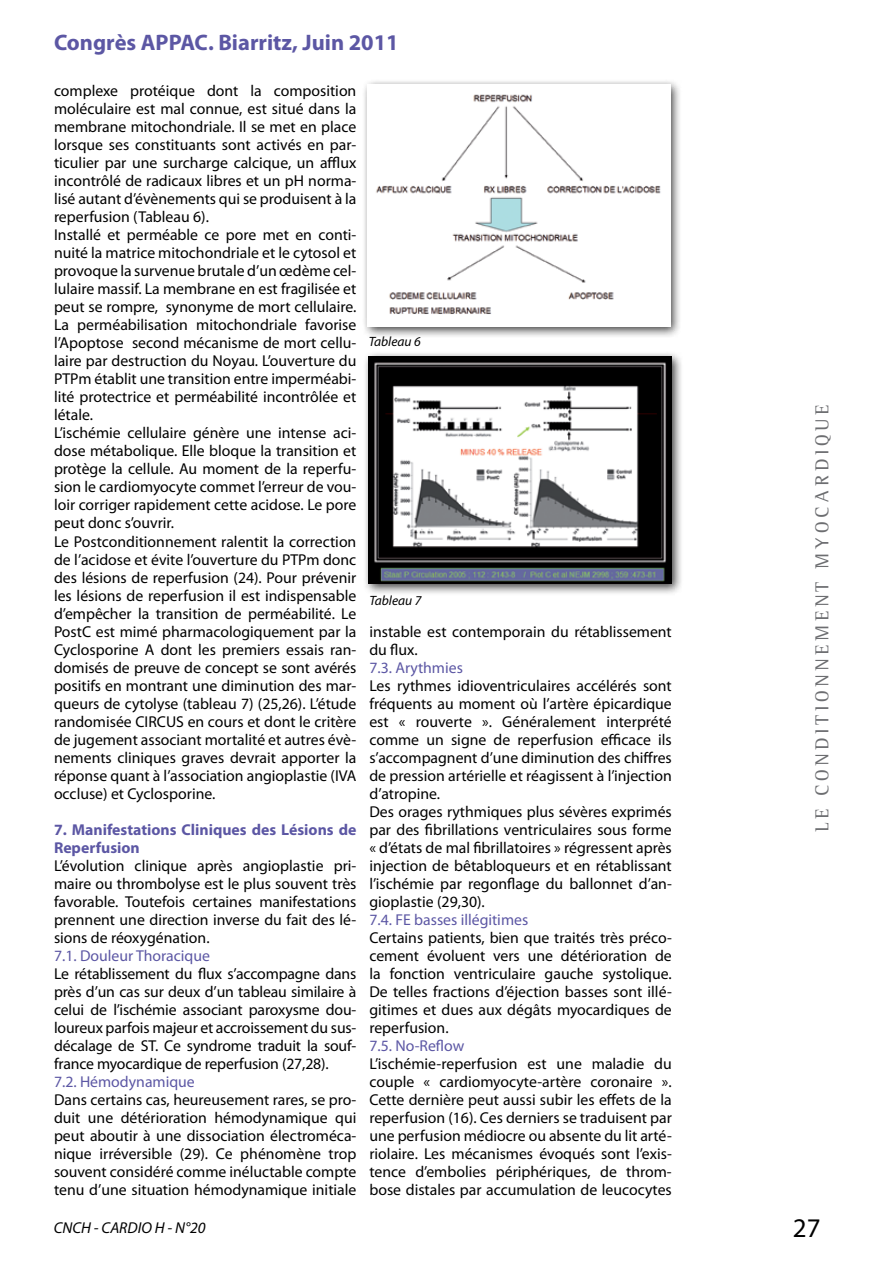
<style>
.page{position:relative;width:893px;height:1263px;background:#fff}
.page>*{position:absolute;margin:0;border:0;box-sizing:border-box;transform-origin:0 0}
.t1{font:27px "Myriad Pro";color:#000}
.t2{font:700 22.5px "Myriad Pro";color:#5c57a4}
.t3{font:19.5px "Leftist Mono Serif";letter-spacing:.18em;color:#6d6e71}
.t4{font:15.75px/18px "Myriad Pro";color:#000;text-align:justify}
.t5{font:15.75px "Myriad Pro";color:#5c57a4}
.t6{font:700 15.75px/18px "Myriad Pro";color:#5c57a4}
.t7{font:italic 15.75px "Myriad Pro";color:#000}
.t8{font:italic 13.5px "Myriad Pro";color:#000}
</style>
<div class="page">
<div style="left:362px;top:79px;width:321px;height:259px;background:#000;opacity:.75"></div>
<img style="left:368px;top:85px;width:302px;height:241px">
<div style="left:363px;top:351px;width:321px;height:245px;background:#000;opacity:.75"></div>
<img style="left:369px;top:357px;width:303px;height:227px">
<h2 class="t2" style="left:54px;top:28px;width:346px">Congrès APPAC. Biarritz, Juin 2011</h2>
<p class="t4" style="left:54px;top:82px;width:304px;text-align:left">complexe protéique dont la composition moléculaire est mal connue, est situé dans la membrane mitochondriale. Il se met en place lorsque ses constituants sont activés en par&shy;ticulier par une surcharge calcique, un afflux incontrôlé de radicaux libres et un pH norma&shy;lisé autant d’évènements qui se produisent à la reperfusion (Tableau 6).<br>Installé et perméable ce pore met en conti&shy;nuité la matrice mitochondriale et le cytosol et provoque la survenue brutale d’un œdème cel&shy;lulaire massif. La membrane en est fragilisée et peut se rompre, synonyme de mort cellulaire.<br>La perméabilisation mitochondriale favorise l’Apoptose second mécanisme de mort cellu&shy;laire par destruction du Noyau. L’ouverture du PTPm établit une transition entre imperméabi&shy;lité protectrice et perméabilité incontrôlée et létale.<br>L’ischémie cellulaire génère une intense aci&shy;dose métabolique. Elle bloque la transition et protège la cellule. Au moment de la reperfu&shy;sion le cardiomyocyte commet l’erreur de vou&shy;loir corriger rapidement cette acidose. Le pore peut donc s’ouvrir.<br>Le Postconditionnement ralentit la correction de l’acidose et évite l’ouverture du PTPm donc des lésions de reperfusion (24). Pour prévenir les lésions de reperfusion il est indispensable d’empêcher la transition de perméabilité. Le PostC est mimé pharmacologiquement par la Cyclosporine A dont les premiers essais ran&shy;domisés de preuve de concept se sont avérés positifs en montrant une diminution des mar&shy;queurs de cytolyse (tableau 7) (25,26). L’étude randomisée CIRCUS en cours et dont le critère de jugement associant mortalité et autres évè&shy;nements cliniques graves devrait apporter la réponse quant à l’association angioplastie (IVA occluse) et Cyclosporine.</p>
<p class="t6" style="left:54px;top:820px;width:304px">7. Manifestations Cliniques des Lésions de<br>Reperfusion</p>
<p class="t4" style="left:54px;top:856px;width:304px">L’évolution clinique après angioplastie pri&shy;maire ou thrombolyse est le plus souvent très favorable. Toutefois certaines manifestations prennent une direction inverse du fait des lé&shy;sions de réoxygénation.</p>
<p class="t5" style="left:54px;top:945px;width:157px">7.1. Douleur Thoracique</p>
<p class="t4" style="left:54px;top:964px;width:304px">Le rétablissement du flux s’accompagne dans près d’un cas sur deux d’un tableau similaire à celui de l’ischémie associant paroxysme dou&shy;loureux parfois majeur et accroissement du sus&shy;décalage de ST. Ce syndrome traduit la souf&shy;france myocardique de reperfusion (27,28).</p>
<p class="t5" style="left:54px;top:1072px;width:142px">7.2. Hémodynamique</p>
<p class="t4" style="left:54px;top:1090px;width:304px">Dans certains cas, heureusement rares, se pro&shy;duit une détérioration hémodynamique qui peut aboutir à une dissociation électroméca&shy;nique irréversible (29). Ce phénomène trop souvent considéré comme inéluctable compte tenu d’une situation hémodynamique initiale</p>
<p class="t8" style="left:369px;top:333px;width:53px">Tableau 6</p>
<p class="t8" style="left:369px;top:592px;width:53px">Tableau 7</p>
<p class="t4" style="left:369px;top:622px;width:304px">instable est contemporain du rétablissement du flux.</p>
<p class="t5" style="left:369px;top:658px;width:95px">7.3. Arythmies</p>
<p class="t4" style="left:369px;top:676px;width:304px;text-align:left">Les rythmes idioventriculaires accélérés sont fréquents au moment où l’artère épicardique est « rouverte ». Généralement interprété comme un signe de reperfusion efficace ils s’accompagnent d’une diminution des chiffres de pression artérielle et réagissent à l’injection d’atropine.<br>Des orages rythmiques plus sévères exprimés par des fibrillations ventriculaires sous forme « d’états de mal fibrillatoires » régressent après injection de bêtabloqueurs et en rétablissant l’ischémie par regonflage du ballonnet d’an&shy;gioplastie (29,30).</p>
<p class="t5" style="left:369px;top:910px;width:160px">7.4. FE basses illégitimes</p>
<p class="t4" style="left:369px;top:928px;width:304px">Certains patients, bien que traités très préco&shy;cement évoluent vers une détérioration de la fonction ventriculaire gauche systolique.<br>De telles fractions d’éjection basses sont illé&shy;gitimes et dues aux dégâts myocardiques de reperfusion.</p>
<p class="t5" style="left:369px;top:1036px;width:96px">7.5. No-Reflow</p>
<p class="t4" style="left:369px;top:1054px;width:304px">L’ischémie-reperfusion est une maladie du couple « cardiomyocyte-artère coronaire ».<br>Cette dernière peut aussi subir les effets de la reperfusion (16). Ces derniers se traduisent par une perfusion médiocre ou absente du lit arté&shy;riolaire. Les mécanismes évoqués sont l’exis&shy;tence d’embolies périphériques, de throm&shy;bose distales par accumulation de leucocytes</p>
<p class="t3" style="left:811px;top:832px;width:430px;rotate:-90deg">LE CONDITIONNEMENT MYOCAR DIQUE</p>
<p class="t7" style="left:54px;top:1218px;width:154px">CNCH - CARDIO H - N°20</p>
<h1 class="t1" style="left:793px;top:1211px;width:29px">27</h1>
</div>
